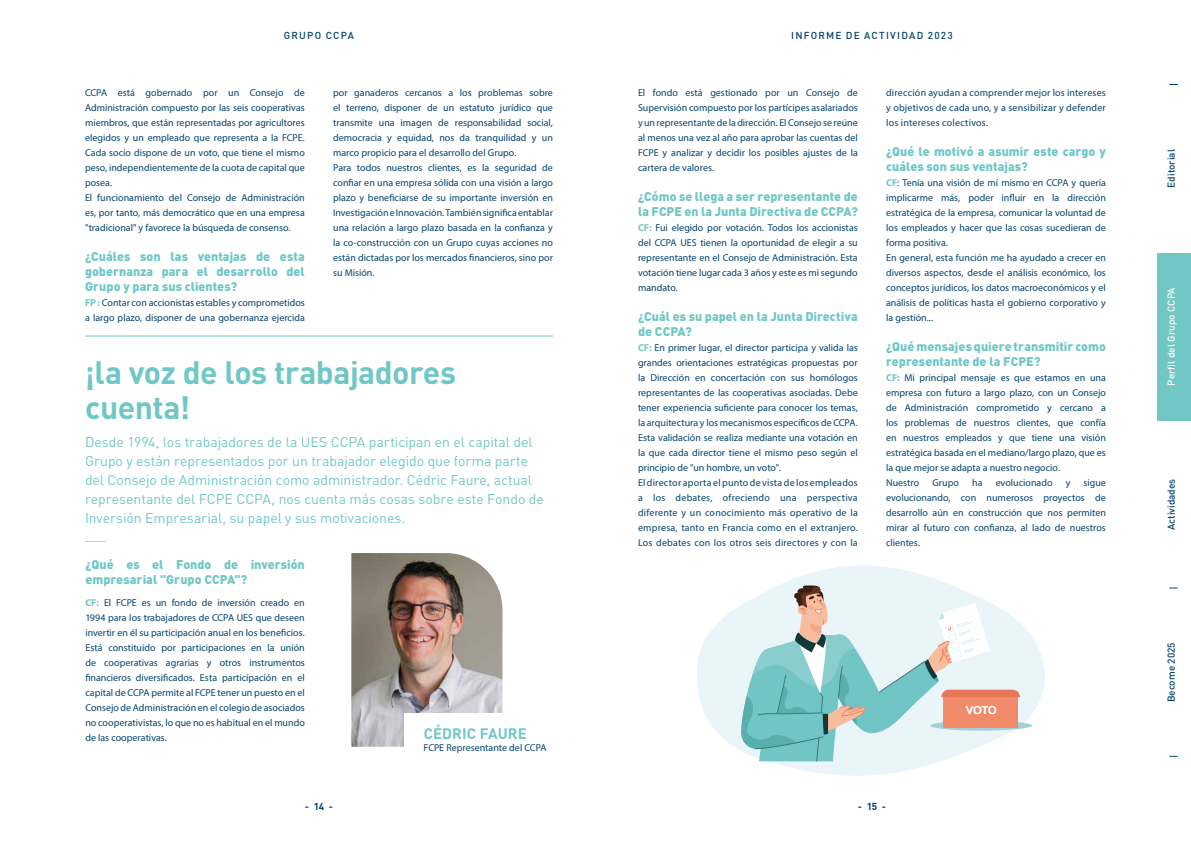
<style>
.page{position:relative;width:1191px;height:842px;background:#fff}
.page>*{position:absolute;margin:0;border:0;box-sizing:border-box;transform-origin:0 0}
.t1{font:700 32px/35px "DIN Pro";letter-spacing:-.02em;color:#70c7c6}
.t2{font:700 15px "DIN Pro";letter-spacing:.005em;color:#70c7c6}
.t3{font:14px/19px "DIN Pro";letter-spacing:-.005em;color:#70c7c6}
.t4{font:900 12.5px/15px "DIN Pro";color:#70c7c6}
.t5{font:10px/15px "Myriad Pro";color:#05436e}
.t6{font:500 10px "DIN Pro";letter-spacing:.115em;color:#05436e}
.t7{font:500 10px "DIN Pro";color:#05436e}
.t8{font:500 10px "DIN Pro";color:#fff}
.t9{font:700 10px "DIN Pro";color:#05436e}
.s1{font-weight:700;color:#70c7c6}
</style>
<div class="page">
<svg style="left:85px;top:541px;width:21px;height:1px"></svg>
<hr style="left:85px;top:336px;width:468px;height:1px;background:#70c7c6">
<img style="left:351px;top:553px;width:151px;height:194px">
<div style="left:404px;top:713px;width:145px;height:52px;background:#fff"></div>
<svg style="left:697px;top:565px;width:348px;height:211px"></svg>
<svg style="left:930px;top:721px;width:102px;height:10px"></svg>
<svg style="left:740px;top:585px;width:280px;height:177px;background:#c7dcda"></svg>
<div style="left:1157px;top:253px;width:34px;height:167px;background:#70c7c6"></div>
<p class="t6" style="left:284px;top:28px;width:72px">GRUPO CCPA</p>
<p class="t6" style="left:791px;top:28px;width:163px">INFORME DE ACTIVIDAD 2023</p>
<p class="t5" style="left:333px;top:85px;width:221px">por ganaderos cercanos a los problemas sobre el terreno, disponer de un estatuto jurídico que transmite una imagen de responsabilidad social, democracia y equidad, nos da tranquilidad y un marco propicio para el desarrollo del Grupo.<br>Para todos nuestros clientes, es la seguridad de confiar en una empresa sólida con una visión a largo plazo y beneficiarse de su importante inversión en Investigación e Innovación. También significa entablar una relación a largo plazo basada en la confianza y la co-construcción con un Grupo cuyas acciones no están dictadas por los mercados financieros, sino por su Misión.</p>
<p class="t5" style="left:638px;top:85px;width:221px;text-align:justify">El fondo está gestionado por un Consejo de Supervisión compuesto por los partícipes asalariados y un representante de la dirección. El Consejo se reúne al menos una vez al año para aprobar las cuentas del FCPE y analizar y decidir los posibles ajustes de la cartera de valores.</p>
<p class="t5" style="left:85px;top:85px;width:221px">CCPA está gobernado por un Consejo de Administración compuesto por las seis cooperativas miembros, que están representadas por agricultores elegidos y un empleado que representa a la FCPE.<br>Cada socio dispone de un voto, que tiene el mismo peso, independientemente de la cuota de capital que posea.<br>El funcionamiento del Consejo de Administración es, por tanto, más democrático que en una empresa "tradicional" y favorece la búsqueda de consenso.</p>
<p class="t4" style="left:85px;top:247px;width:221px;text-align:justify">¿Cuáles son las ventajas de esta gobernanza para el desarrollo del Grupo y para sus clientes?</p>
<p class="t5" style="left:85px;top:295px;width:221px"><span class="s1">FP :</span> Contar con accionistas estables y comprometidos a largo plazo, disponer de una gobernanza ejercida</p>
<p class="t4" style="left:638px;top:187px;width:221px">¿Cómo se llega a ser representante de la FCPE en la Junta Directiva de CCPA?</p>
<p class="t5" style="left:638px;top:220px;width:221px;text-align:justify"><span class="s1">CF:</span> Fui elegido por votación. Todos los accionistas del CCPA UES tienen la oportunidad de elegir a su representante en el Consejo de Administración. Esta votación tiene lugar cada 3 años y este es mi segundo mandato.</p>
<p class="t4" style="left:638px;top:307px;width:221px">¿Cuál es su papel en la Junta Directiva de CCPA?</p>
<p class="t5" style="left:638px;top:340px;width:221px"><span class="s1">CF:</span> En primer lugar, el director participa y valida las grandes orientaciones estratégicas propuestas por la Dirección en concertación con sus homólogos representantes de las cooperativas asociadas. Debe tener experiencia suficiente para conocer los temas, la arquitectura y los mecanismos específicos de CCPA.<br>Esta validación se realiza mediante una votación en la que cada director tiene el mismo peso según el principio de "un hombre, un voto".<br>El director aporta el punto de vista de los empleados a los debates, ofreciendo una perspectiva diferente y un conocimiento más operativo de la empresa, tanto en Francia como en el extranjero.<br>Los debates con los otros seis directores y con la</p>
<h1 class="t1" style="left:85px;top:354px;width:373px">¡la voz de los trabajadores cuenta!</h1>
<p class="t3" style="left:85px;top:432px;width:460px">Desde 1994, los trabajadores de la UES CCPA participan en el capital del Grupo y están representados por un trabajador elegido que forma parte del Consejo de Administración como administrador. Cédric Faure, actual representante del FCPE CCPA, nos cuenta más cosas sobre este Fondo de Inversión Empresarial, su papel y sus motivaciones.</p>
<p class="t4" style="left:85px;top:555px;width:221px">¿Qué es el Fondo de inversión empresarial "Grupo CCPA"?</p>
<p class="t5" style="left:85px;top:595px;width:221px;text-align:justify"><span class="s1">CF:</span> El FCPE es un fondo de inversión creado en 1994 para los trabajadores de CCPA UES que deseen invertir en él su participación anual en los beneficios.<br>Está constituido por participaciones en la unión de cooperativas agrarias y otros instrumentos financieros diversificados. Esta participación en el capital de CCPA permite al FCPE tener un puesto en el Consejo de Administración en el colegio de asociados no cooperativistas, lo que no es habitual en el mundo de las cooperativas.</p>
<h2 class="t2" style="left:424px;top:723px;width:105px">CÉDRIC FAURE</h2>
<p class="t5" style="left:423px;top:740px;width:124px">FCPE Representante del CCPA</p>
<p class="t5" style="left:886px;top:85px;width:221px;text-align:justify">dirección ayudan a comprender mejor los intereses y objetivos de cada uno, y a sensibilizar y defender los intereses colectivos.</p>
<p class="t4" style="left:886px;top:142px;width:221px">¿Qué le motivó a asumir este cargo y cuáles son sus ventajas?</p>
<p class="t5" style="left:886px;top:175px;width:221px"><span class="s1">CF</span>: Tenía una visión de mí mismo en CCPA y quería implicarme más, poder influir en la dirección estratégica de la empresa, comunicar la voluntad de los empleados y hacer que las cosas sucedieran de forma positiva.<br>En general, esta función me ha ayudado a crecer en diversos aspectos, desde el análisis económico, los conceptos jurídicos, los datos macroeconómicos y el análisis de políticas hasta el gobierno corporativo y la gestión...</p>
<p class="t4" style="left:886px;top:337px;width:221px">¿Qué mensajes quiere transmitir como representante de la FCPE?</p>
<p class="t5" style="left:886px;top:370px;width:221px"><span class="s1">CF:</span> Mi principal mensaje es que estamos en una empresa con futuro a largo plazo, con un Consejo de Administración comprometido y cercano a los problemas de nuestros clientes, que confía en nuestros empleados y que tiene una visión estratégica basada en el mediano/largo plazo, que es la que mejor se adapta a nuestro negocio.<br>Nuestro</p>
<p class="t5" style="left:932px;top:475px;width:28px">Grupo</p>
<p class="t5" style="left:972px;top:475px;width:12px">ha</p>
<p class="t5" style="left:995px;top:475px;width:58px">evolucionado</p>
<p class="t5" style="left:1065px;top:475px;width:6px">y</p>
<p class="t5" style="left:886px;top:475px;width:221px;text-align:justify;text-indent:197px">sigue evolucionando, con numerosos proyectos de desarrollo aún en construcción que nos permiten mirar al futuro con confianza, al lado de nuestros clientes.</p>
<p class="t9" style="left:305px;top:800px;width:30px">- 14 -</p>
<p class="t9" style="left:857px;top:800px;width:30px">- 15 -</p>
<p class="t7" style="left:1164px;top:188px;width:40px;rotate:-90deg">Editorial</p>
<p class="t8" style="left:1164px;top:385px;width:100px;rotate:-90deg">Perfil del Grupo CCPA</p>
<p class="t7" style="left:1164px;top:530px;width:53px;rotate:-90deg">Actividades</p>
<p class="t7" style="left:1164px;top:702px;width:61px;rotate:-90deg">Become 2025</p>
</div>
